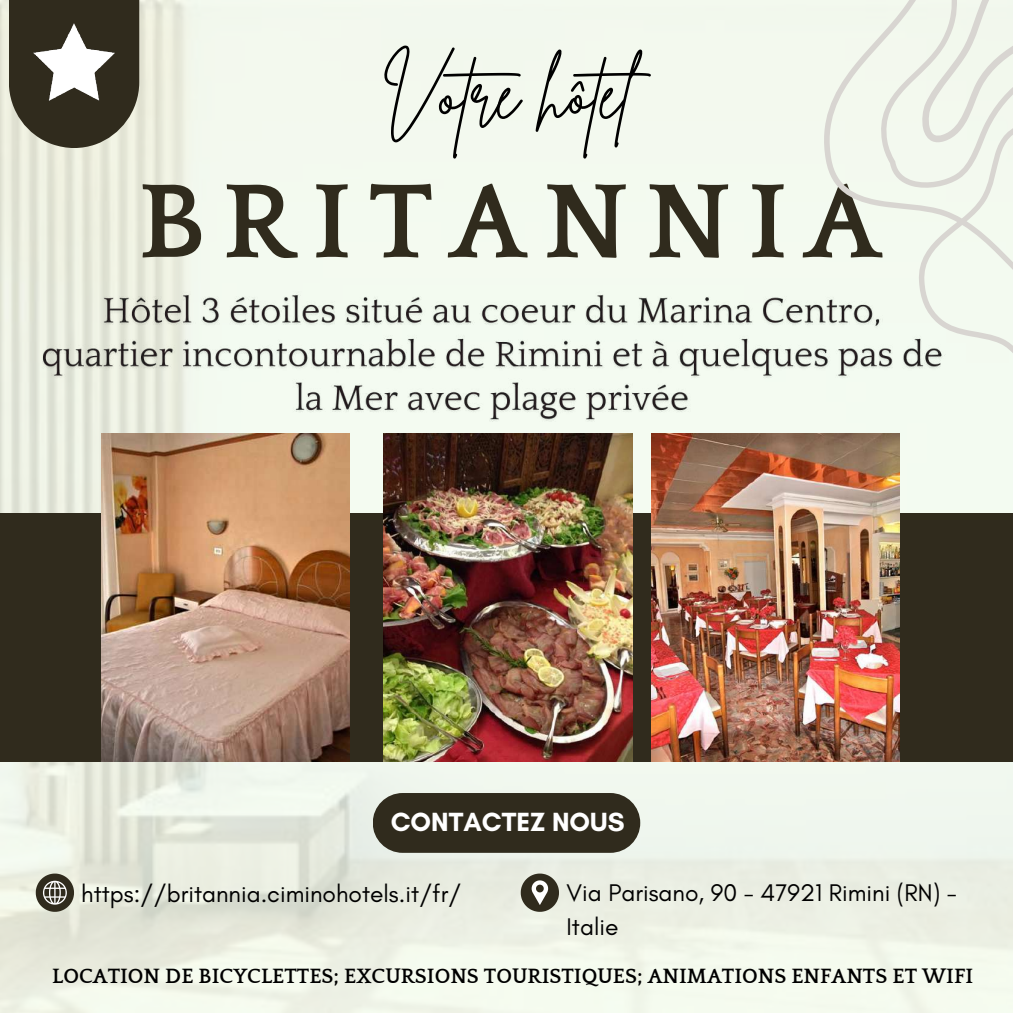
<style>
.page{position:relative;width:1013px;height:1013px;background:#fff}
.page>*{position:absolute;margin:0;border:0;box-sizing:border-box;transform-origin:0 0}
.t1{font:700 109.88px "Quattrocento";letter-spacing:.15em;color:#302b1d}
.t2{font:69.25px "Brittany Signature";color:#000}
.t3{font:700 26.75px "Glacial Indifference";color:#fff}
.t4{font:24.5px/33.8px "Glacial Indifference";color:#000}
.t5{font:700 21.25px "Quattrocento";color:#000}
</style>
<div class="page">
<img style="left:0;top:0;width:1012px;height:1012px">
<svg style="left:9px;top:0;width:130px;height:148px;background:#4a4637"></svg>
<div style="left:0;top:513px;width:1012px;height:249px;background:#302b1d"></div>
<img style="left:101px;top:433px;width:249px;height:328px">
<img style="left:384px;top:433px;width:248px;height:328px">
<img style="left:651px;top:433px;width:248px;height:328px">
<div style="left:373px;top:793px;width:267px;height:59px;background:#302b1d;border-radius:30px"></div>
<svg style="left:36px;top:873px;width:38px;height:38px"></svg>
<svg style="left:520px;top:873px;width:39px;height:38px"></svg>
<img style="left:38px;top:292px;width:908px;height:134px">
<svg style="left:818px;top:0;width:194px;height:404px;fill:#f3f9ef"></svg>
<img style="left:33px;top:23px;width:82px;height:78px">
<h2 class="t2" style="left:381px;top:49px;width:290px">Votre hôtel</h2>
<h1 class="t1" style="left:138px;top:164px;width:744px">BRITANNIA</h1>
<p class="t3" style="left:391px;top:805px;width:235px">CONTACTEZ NOUS</p>
<p class="t4" style="left:81px;top:876px;width:382px">https://britannia.ciminohotels.it/fr/</p>
<p class="t4" style="left:566px;top:876px;width:392px">Via Parisano, 90 - 47921 Rimini (RN) -<br>Italie</p>
<p class="t5" style="left:52px;top:965px;width:922px">LOCATION DE BICYCLETTES; EXCURSIONS TOURISTIQUES; ANIMATIONS ENFANTS ET WIFI</p>
</div>
